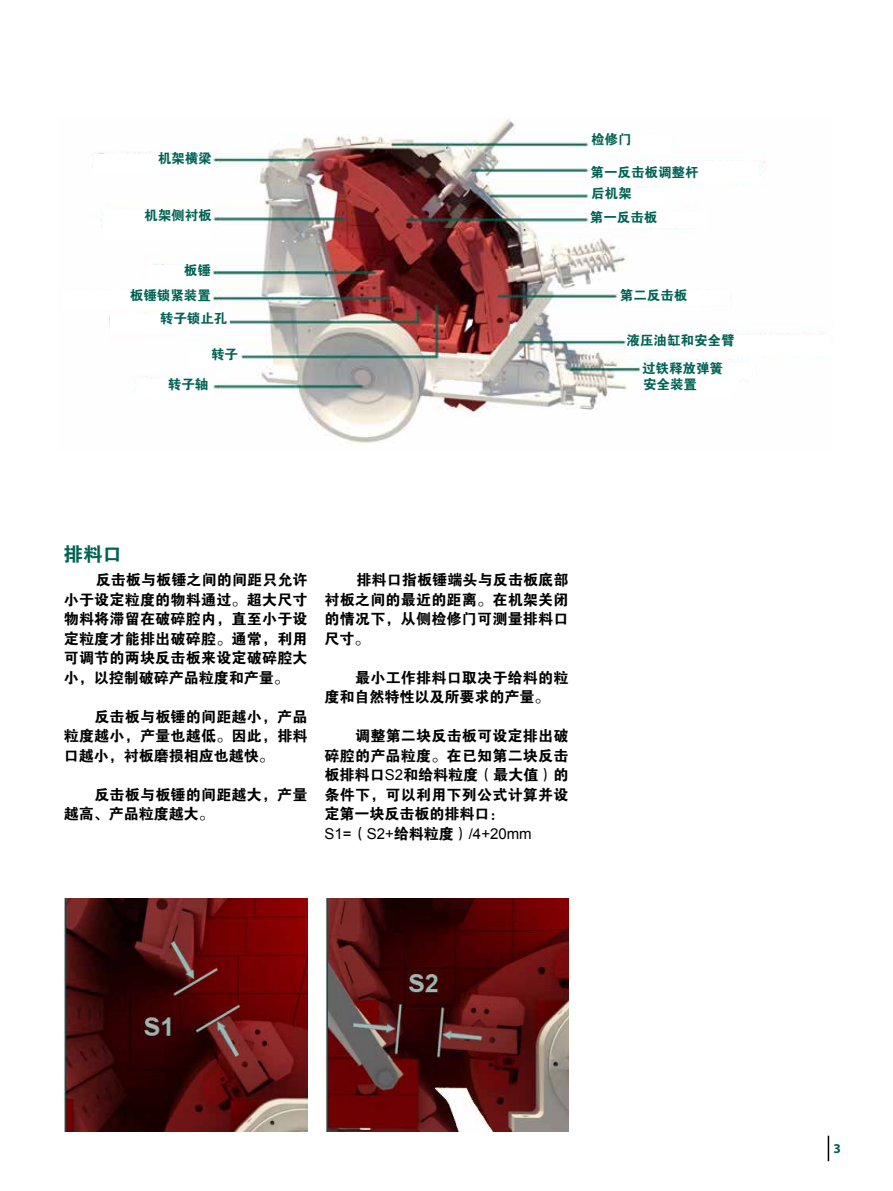
<style>
.page{position:relative;width:893px;height:1191px;background:#fff}
.page>*{position:absolute;margin:0;border:0;box-sizing:border-box;transform-origin:0 0}
.t1{font:19.5px "FZDHTJW GB1 0";color:#006253}
.t2{font:15px/19.5px "FZDHTJW GB1 0";letter-spacing:.015em;color:#000;text-align:justify}
.t3{font:15px "Arial";color:#000}
.t4{font:13.5px/25.2px "FZDHTJW GB1 0";color:#006253;text-align:right}
.t5{font:700 13.5px "Myriad Pro";color:#006253}
.s1{font-family:"Arial"}
.s2{font-family:"FZDHTJW GB1 0"}
</style>
<div class="page">
<svg style="left:828px;top:1135px;width:1px;height:26px"></svg>
<img style="left:64px;top:898px;width:244px;height:233px">
<img style="left:326px;top:898px;width:242px;height:233px">
<img style="left:71px;top:119px;width:751px;height:325px">
<div style="left:94px;top:154px;width:118px;height:18px;background:#fff"></div>
<div style="left:105px;top:210px;width:107px;height:29px;background:#fff"></div>
<div style="left:149px;top:265px;width:62px;height:19px;background:#fff"></div>
<div style="left:64px;top:290px;width:147px;height:19px;background:#fff"></div>
<div style="left:110px;top:314px;width:117px;height:18px;background:#fff"></div>
<div style="left:191px;top:349px;width:47px;height:19px;background:#fff"></div>
<div style="left:137px;top:379px;width:71px;height:19px;background:#fff"></div>
<div style="left:591px;top:134px;width:79px;height:19px;background:#fff"></div>
<div style="left:590px;top:161px;width:169px;height:22px;background:#fff"></div>
<div style="left:591px;top:188px;width:71px;height:19px;background:#fff"></div>
<div style="left:590px;top:213px;width:117px;height:15px;background:#fff"></div>
<div style="left:620px;top:290px;width:109px;height:15px;background:#fff"></div>
<div style="left:627px;top:335px;width:202px;height:19px;background:#fff"></div>
<div style="left:642px;top:364px;width:110px;height:15px;background:#fff"></div>
<div style="left:643px;top:379px;width:89px;height:19px;background:#fff"></div>
<p class="t4" style="left:158px;top:147px;width:56px">机架横梁</p>
<p class="t4" style="left:144px;top:203px;width:69px">机架侧衬板</p>
<p class="t4" style="left:130px;top:258px;width:82px">板锤<br>板锤锁紧装置</p>
<p class="t4" style="left:160px;top:307px;width:69px">转子锁止孔</p>
<p class="t4" style="left:211px;top:342px;width:29px">转子</p>
<p class="t4" style="left:168px;top:372px;width:42px">转子轴</p>
<p class="t4" style="left:591px;top:127px;width:42px">检修门</p>
<p class="t4" style="left:590px;top:162px;width:109px;line-height:21.3px;text-align:left">第一反击板调整杆后机架</p>
<p class="t4" style="left:590px;top:206px;width:69px">第一反击板</p>
<p class="t4" style="left:620px;top:283px;width:69px">第二反击板</p>
<p class="t4" style="left:627px;top:327px;width:109px;line-height:28.2px;text-align:center">液压油缸和安全臂过铁释放弹簧</p>
<p class="t4" style="left:643px;top:372px;width:55px">安全装置</p>
<h1 class="t1" style="left:64px;top:543px;width:60px">排料口</h1>
<p class="t2" style="left:64px;top:570px;width:245px;text-indent:32px">反击板与板锤之间的间距只允许小于设定粒度的物料通过。超大尺寸物料将滞留在破碎腔内，直至小于设定粒度才能排出破碎腔。通常，利用可调节的两块反击板来设定破碎腔大小，以控制破碎产品粒度和产量。</p>
<p class="t2" style="left:64px;top:707px;width:245px;text-indent:31px">反击板与板锤的间距越小，产品粒度越小，产量也越低。因此，排料口越小，衬板磨损相应也越快。</p>
<p class="t2" style="left:64px;top:785px;width:245px;text-indent:31px">反击板与板锤的间距越大，产量越高、产品粒度越大。</p>
<p class="t2" style="left:325px;top:570px;width:245px;text-indent:32px">排料口指板锤端头与反击板底部衬板之间的最近的距离。在机架关闭的情况下，从侧检修门可测量排料口尺寸。</p>
<p class="t2" style="left:325px;top:668px;width:245px;text-indent:31px">最小工作排料口取决于给料的粒度和自然特性以及所要求的产量。</p>
<p class="t2" style="left:325px;top:726px;width:245px;text-indent:31px">调整第二块反击板可设定排出破碎腔的产品粒度。在已知第二块反击板排料口<span class="s1">S2</span>和给料粒度（最大值）的条件下，可以利用下列公式计算并设定第一块反击板的排料口：</p>
<p class="t3" style="left:325px;top:823px;width:209px">S1=<span class="s2">（</span>S2+<span class="s2">给料粒度）</span>/4+20mm</p>
<p class="t5" style="left:833px;top:1139px;width:9px">3</p>
</div>
